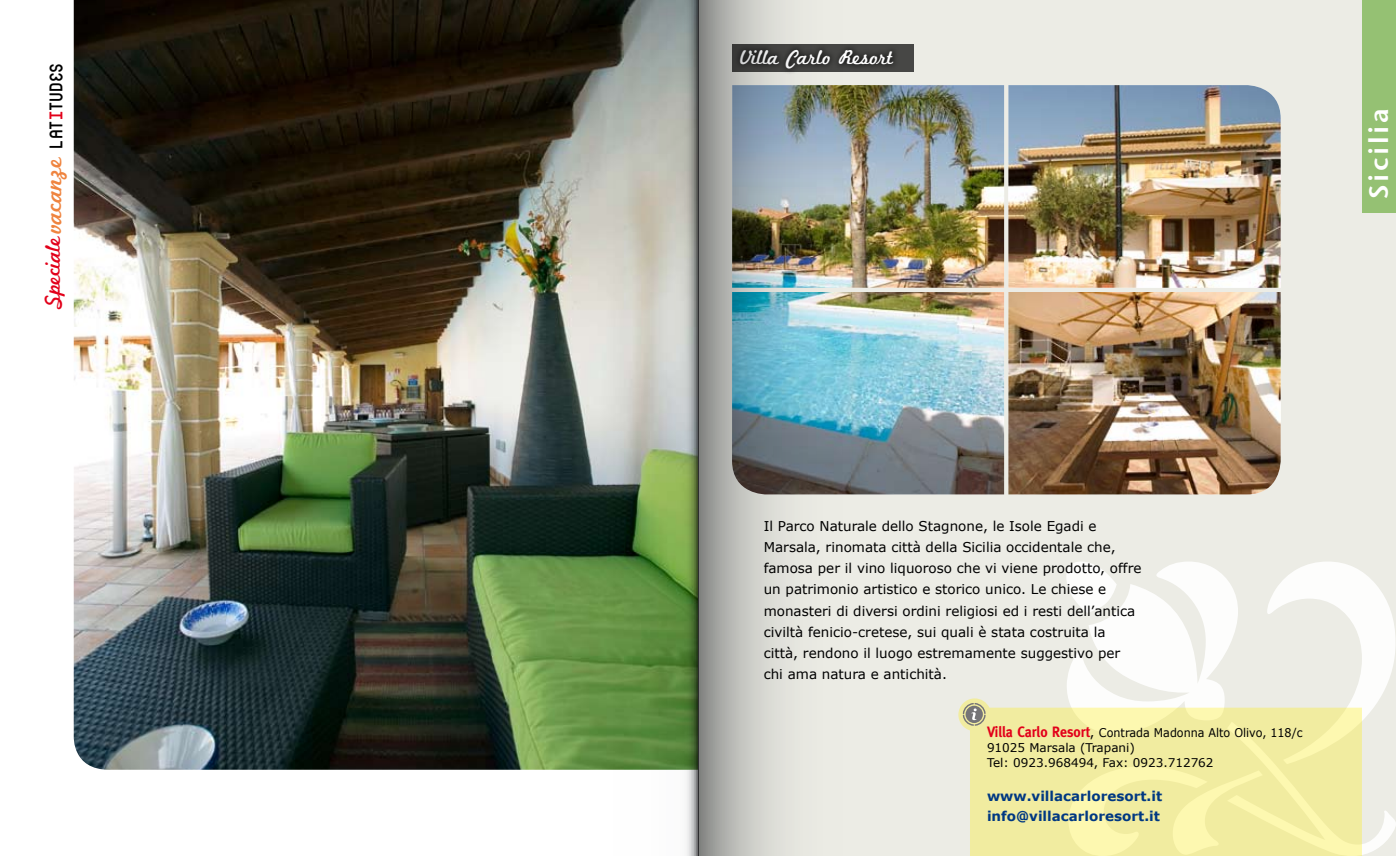
<style>
.page{position:relative;width:1396px;height:856px;background:#fff}
.page>*{position:absolute;margin:0;border:0;box-sizing:border-box;transform-origin:0 0}
.t1{font:27px "Stone Sans Sem ITCTT Semi";letter-spacing:.1em;color:#fff}
.t2{font:22.05px "Marketing Script";color:#e2001a}
.t3{font:21px "Marketing Script";color:#fff}
.t4{font:16.5px "Wutupdo";color:#000}
.t5{font:13.5px/21px "Verdana";color:#000}
.t6{font:700 13.5px/19.5px "Verdana";color:#003882}
.t7{font:12px/15px "Verdana";color:#000;scale:.93 1}
.s1{font-family:"Marketing Script";font-size:24.75px;color:#ef843f}
.s2{color:#e2001a}
.s3{font-family:"Meta";font-weight:700;font-size:15px;color:#e2001a}
.s4{font-size:13.5px}
</style>
<div class="page">
<div style="left:699px;top:0;width:696px;height:855px;background:#ecece5"></div>
<svg style="left:1066px;top:562px;width:329px;height:293px"></svg>
<div style="left:1361px;top:0;width:34px;height:213px;background:#95c173"></div>
<img style="left:877px;top:85px;width:403px;height:409px">
<img style="left:1008px;top:292px;width:272px;height:202px">
<img style="left:73px;top:0;width:445px;height:769px">
<div style="left:732px;top:42px;width:202px;height:51px;background:#000;opacity:.7"></div>
<svg style="left:958px;top:698px;width:403px;height:157px;background:#f3eea9"></svg>
<svg style="left:962px;top:702px;width:23px;height:23px"></svg>
<img style="left:518px;top:0;width:180px;height:855px">
<img style="left:698px;top:0;width:179px;height:855px">
<p class="t4" style="left:47px;top:233px;width:171px;rotate:-90deg"><span class="s1">vacanze</span> LAT<span class="s2">I</span>TUDES</p>
<p class="t2" style="left:40px;top:307px;width:74px;rotate:-90deg">Speciale</p>
<p class="t3" style="left:740px;top:44px;width:154px">Villa Carlo Resort</p>
<p class="t1" style="left:1355px;top:199px;width:93px;rotate:-90deg">Sicilia</p>
<p class="t5" style="left:763px;top:515px;width:379px">Il Parco Naturale dello Stagnone, le Isole Egadi e Marsala, rinomata città della Sicilia occidentale che, famosa per il vino liquoroso che vi viene prodotto, offre un patrimonio artistico e storico unico. Le chiese e monasteri di diversi ordini religiosi ed i resti dell’antica civiltà fenicio-cretese, sui quali è stata costruita la città, rendono il luogo estremamente suggestivo per chi ama natura e antichità.</p>
<p class="t7" style="left:986px;top:724px;width:341px"><span class="s3">Villa Carlo Resort</span><span class="s4">,</span> Contrada Madonna Alto Olivo, 118/c<br>91025 Marsala (Trapani)<br>Tel: 0923.968494, Fax: 0923.712762</p>
<p class="t6" style="left:986px;top:785px;width:177px">www.villacarloresort.it info@villacarloresort.it</p>
</div>
